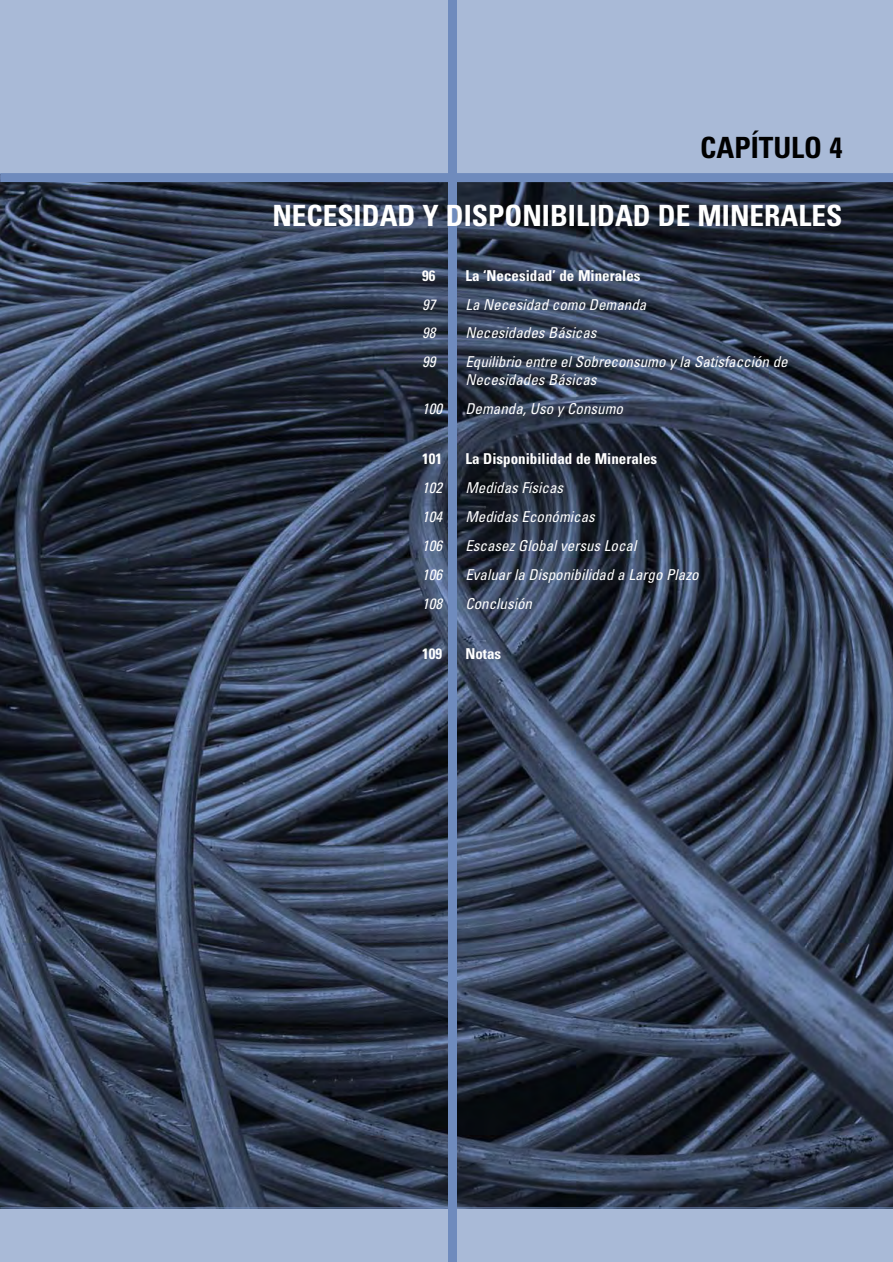
<style>
.page{position:relative;width:893px;height:1262px;background:#fff}
.page>*{position:absolute;margin:0;border:0;box-sizing:border-box;transform-origin:0 0}
.t1{font:700 condensed 29.25px "Univers";color:#fff}
.t2{font:700 condensed 29.25px "Univers";color:#000}
.t3{font:italic condensed 15px/18px "Univers";color:#fff}
.t4{font:700 condensed 15px "Univers";color:#fff}
</style>
<div class="page">
<div style="left:0;top:0;width:892px;height:1261px;background:#a9bad7"></div>
<img style="left:0;top:182px;width:892px;height:1025px">
<div style="left:0;top:173px;width:892px;height:9px;background:#6f8bbd"></div>
<hr style="left:0;top:1207px;width:892px;height:1px;background:#6f8bbd">
<div style="left:448px;top:0;width:9px;height:1261px;background:#6f8bbd"></div>
<h1 class="t2" style="left:700px;top:137px;width:143px">CAPÍTULO 4</h1>
<h1 class="t1" style="left:272px;top:205px;width:571px">NECESIDAD Y DISPONIBILIDAD DE MINERALES</h1>
<p class="t4" style="left:422px;top:270px;width:15px">96</p>
<p class="t4" style="left:465px;top:270px;width:177px">La ‘Necesidad’ de Minerales</p>
<p class="t3" style="left:422px;top:297px;width:18px">97</p>
<p class="t3" style="left:465px;top:297px;width:185px">La Necesidad como Demanda</p>
<p class="t3" style="left:422px;top:325px;width:18px">98</p>
<p class="t3" style="left:465px;top:325px;width:136px">Necesidades Básicas</p>
<p class="t3" style="left:422px;top:354px;width:18px">99</p>
<p class="t3" style="left:465px;top:354px;width:327px">Equilibrio entre elSobreconsumo y la Satisfacción de<br>Necesidades Básicas</p>
<p class="t3" style="left:422px;top:401px;width:24px">100</p>
<p class="t3" style="left:465px;top:401px;width:162px">Demanda,Uso y Consumo</p>
<p class="t4" style="left:422px;top:453px;width:21px">101</p>
<p class="t4" style="left:465px;top:453px;width:193px">La Disponibilidad de Minerales</p>
<p class="t3" style="left:422px;top:480px;width:24px">102</p>
<p class="t3" style="left:465px;top:480px;width:102px">Medidas Físicas</p>
<p class="t3" style="left:422px;top:509px;width:24px">104</p>
<p class="t3" style="left:465px;top:509px;width:134px">Medidas Económicas</p>
<p class="t3" style="left:422px;top:538px;width:24px">106</p>
<p class="t3" style="left:465px;top:538px;width:175px">Escasez Globalversus Local</p>
<p class="t3" style="left:422px;top:567px;width:24px">106</p>
<p class="t3" style="left:465px;top:567px;width:238px">Evaluarla Disponibilidad a Largo Plazo</p>
<p class="t3" style="left:422px;top:595px;width:24px">108</p>
<p class="t3" style="left:465px;top:595px;width:71px">Conclusión</p>
<p class="t4" style="left:422px;top:648px;width:21px">109</p>
<p class="t4" style="left:465px;top:648px;width:37px">Notas</p>
</div>
